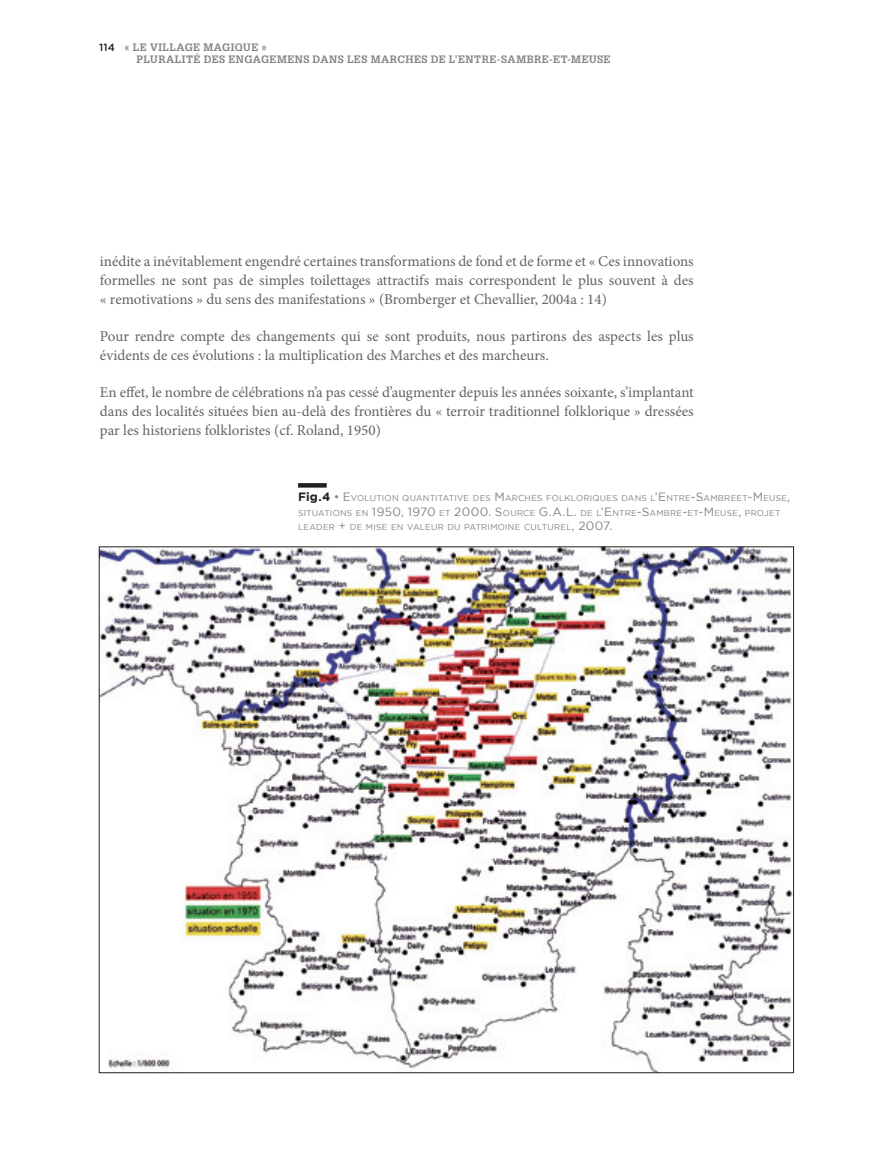
<style>
.page{position:relative;width:893px;height:1149px;background:#fff}
.page>*{position:absolute;margin:0;border:0;box-sizing:border-box;transform-origin:0 0}
.t1{font:15px/18.8px "Minion Pro";color:#636366;text-align:justify}
.t2{font:700 10.5px/12.6px "Glypha";letter-spacing:.045em;color:#808285}
.t3{font:8.4px/14.2px "Gotham";letter-spacing:.03em;color:#808285}
.s1{font-family:"Gotham";font-weight:500;color:#231f20}
.s2{font-weight:700;font-size:12px;color:#231f20}
.s3{font-size:12px}
</style>
<div class="page">
<svg style="left:298px;top:483px;width:29px;height:4px"></svg>
<img style="left:101px;top:548px;width:691px;height:522px">
<p class="t2" style="left:137px;top:40px;width:475px;text-indent:-37px"><span class="s1">114</span> « LE VILLAGE MAGIQUE »<br>PLURALITÉ DES ENGAGEMENS DANS LES MARCHES DE L’ENTRE-SAMBRE-ET-MEUSE</p>
<p class="t1" style="left:100px;top:252px;width:595px">inédite a inévitablement engendré certaines transformations de fond et de forme et « Ces innovations formelles ne sont pas de simples toilettages attractifs mais correspondent le plus souvent à des « remotivations » du sens des manifestations » (Bromberger et Chevallier, 2004a : 14)</p>
<p class="t1" style="left:100px;top:327px;width:595px">Pour rendre compte des changements qui se sont produits, nous partirons des aspects les plus évidents de ces évolutions : la multiplication des Marches et des marcheurs.</p>
<p class="t1" style="left:100px;top:383px;width:595px">En effet, le nombre de célébrations n’a pas cessé d’augmenter depuis les années soixante, s’implantant dans des localités situées bien au-delà des frontières du « terroir traditionnel folklorique » dressées par les historiens folkloristes (cf. Roland, 1950)</p>
<p class="t3" style="left:298px;top:491px;width:494px"><span class="s2">Fig.4</span> <span class="s3">• E</span>VOLUTION QUANTITATIVE DES <span class="s3">M</span> ARCHES FOLKLORIQUES DANS L<span class="s3">’E</span> NTRE<span class="s3">-S</span>AMBREET<span class="s3">-M</span> EUSE<span class="s3">,<br></span>SITUATIONS EN <span class="s3">1950, 1970</span> ET <span class="s3">2000. S</span>OURCE <span class="s3">G.A.L.</span> DE L<span class="s3">’E</span> NTRE<span class="s3">-S</span>AMBRE<span class="s3">-</span>ET<span class="s3">-M</span> EUSE<span class="s3">,</span> PROJET<br>LEADER <span class="s3">+</span> DE MISE EN VALEUR DU PATRIMOINE CULTUREL<span class="s3">, 2007.</span></p>
</div>
